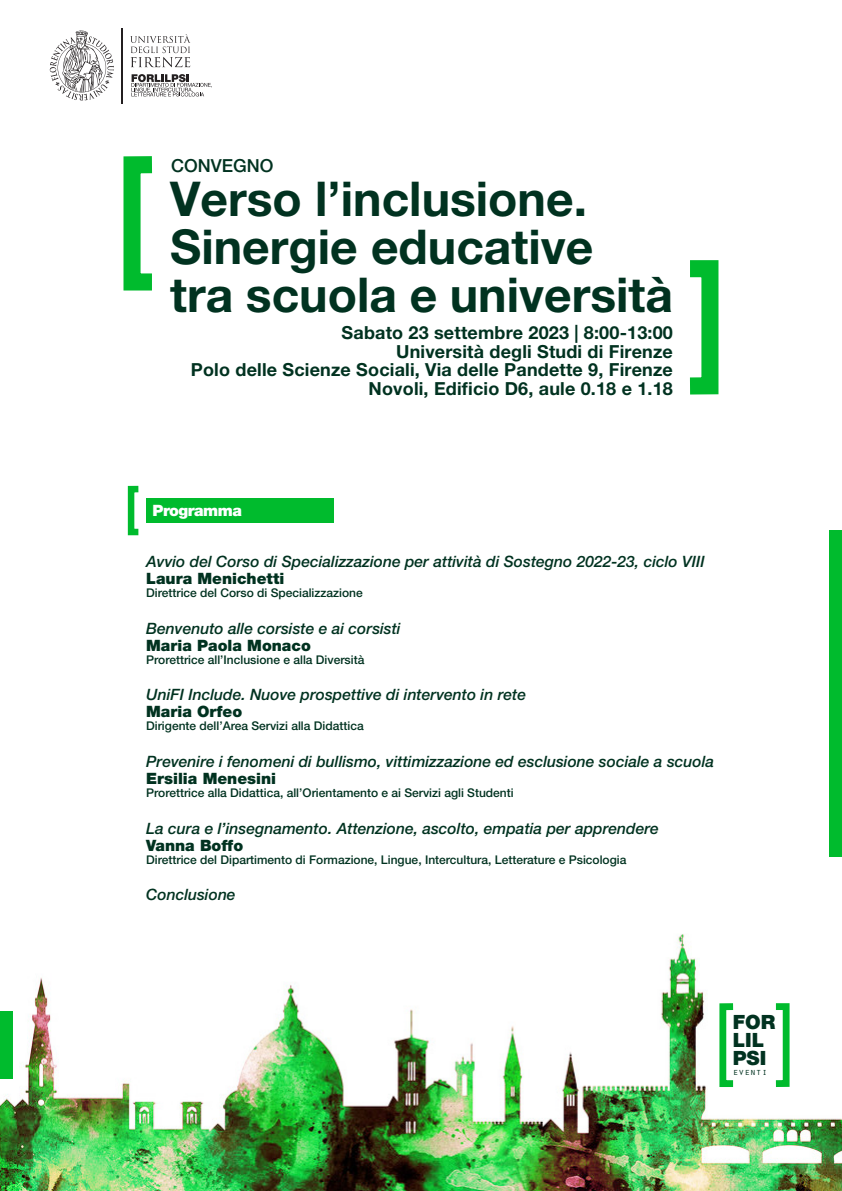
<style>
.page{position:relative;width:842px;height:1191px;background:#fff}
.page>*{position:absolute;margin:0;border:0;box-sizing:border-box;transform-origin:0 0}
.Normale{font:700 48px/48px "Helvetica Neue LT Pro";color:#013220}
.t1{font:900 19.7px "Helvetica Neue LT Pro";color:#013220}
.Normale-2{font:700 18px/18.4px "Helvetica Neue LT Pro";letter-spacing:.01em;color:#013220;text-align:right}
.t2{font:500 18px "Helvetica Neue LT Pro";color:#013220}
.t3{font:italic 500 15.6px/16.8px "Helvetica Neue LT Pro";color:#013220}
.t4{font:900 15.6px "Helvetica Neue LT Pro";color:#013220}
.t5{font:900 15.6px "Helvetica Neue LT Pro";letter-spacing:-.035em;color:#fff}
.t6{font:500 12px "Helvetica Neue LT Pro";color:#013220}
.Normale-3{font:9.7px "Orator Std";color:#013220}
.s1{font-weight:900;font-style:normal}
</style>
<div class="page">
<img style="left:0;top:733px;width:842px;height:458px">
<div style="left:0;top:1011px;width:12px;height:67px;background:#00bb2d"></div>
<div style="left:830px;top:530px;width:12px;height:326px;background:#00bb2d"></div>
<hr style="left:121px;top:28px;width:2px;height:76px;background:#231f20">
<svg style="left:50px;top:30px;width:64px;height:70px"></svg>
<svg style="left:130px;top:34px;width:60px;height:33px"></svg>
<svg style="left:131px;top:74px;width:81px;height:22px"></svg>
<div style="left:128px;top:486px;width:14px;height:49px;border:6px solid #00bb2d"></div>
<div style="left:146px;top:498px;width:188px;height:24px;background:#00bb2d"></div>
<div style="left:123px;top:156px;width:37px;height:134px;border:17px solid #00bb2d"></div>
<div style="left:681px;top:260px;width:37px;height:134px;border:17px solid #00bb2d"></div>
<div style="left:772px;top:1003px;width:17px;height:84px;border:7px solid #00bb2d"></div>
<div style="left:719px;top:1003px;width:17px;height:84px;border:7px solid #00bb2d"></div>
<p class="t2" style="left:171px;top:154px;width:104px">CONVEGNO</p>
<p class="Normale" style="left:170px;top:174px;width:504px">Verso l’inclusione.<br>Sinergie educative<br>tra scuola e università</p>
<p class="Normale-2" style="left:191px;top:323px;width:483px">Sabato 23 settembre 2023 | 8:00-13:00<br>Università degli Studi di Firenze<br>Polo delle Scienze Sociali, Via delle Pandette 9, Firenze Novoli, Edificio D6, aule 0.18 e 1.18</p>
<p class="t5" style="left:153px;top:501px;width:91px">Programma</p>
<p class="t3" style="left:146px;top:553px;width:560px">Avvio del Corso di Specializzazione per attività di Sostegno 2022-23, ciclo VIII<br><span class="s1">Laura Menichetti</span></p>
<p class="t6" style="left:146px;top:585px;width:218px">Direttrice del Corso di Specializzazione</p>
<p class="t3" style="left:146px;top:619px;width:256px">Benvenuto alle corsiste e ai corsisti</p>
<p class="t4" style="left:146px;top:635px;width:166px">Maria Paola Monaco</p>
<p class="t6" style="left:146px;top:652px;width:220px">Prorettrice all’Inclusione e alla Diversità</p>
<p class="t3" style="left:146px;top:686px;width:381px">UniFI Include. Nuove prospettive di intervento in rete</p>
<p class="t4" style="left:146px;top:702px;width:98px">Maria Orfeo</p>
<p class="t6" style="left:146px;top:719px;width:219px">Dirigente dell’Area Servizi alla Didattica</p>
<p class="t3" style="left:146px;top:753px;width:569px">Prevenire i fenomeni di bullismo, vittimizzazione ed esclusione sociale a scuola</p>
<p class="t4" style="left:146px;top:769px;width:131px">Ersilia Menesini</p>
<p class="t6" style="left:146px;top:785px;width:369px">Prorettrice alla Didattica, all’Orientamento e ai Servizi agli Studenti</p>
<p class="t3" style="left:146px;top:819px;width:514px">La cura e l’insegnamento. Attenzione, ascolto, empatia per apprendere</p>
<p class="t4" style="left:146px;top:835px;width:98px">Vanna Boffo</p>
<p class="t6" style="left:146px;top:852px;width:482px">Direttrice del Dipartimento di Formazione, Lingue, Intercultura, Letterature e Psicologia</p>
<p class="t3" style="left:146px;top:886px;width:91px">Conclusione</p>
<p class="t1" style="left:733px;top:1010px;width:44px">FOR</p>
<p class="t1" style="left:733px;top:1028px;width:33px">LIL</p>
<p class="t1" style="left:733px;top:1046px;width:35px">PSI</p>
<p class="Normale-3" style="left:733px;top:1065px;width:36px">eventi</p>
</div>
